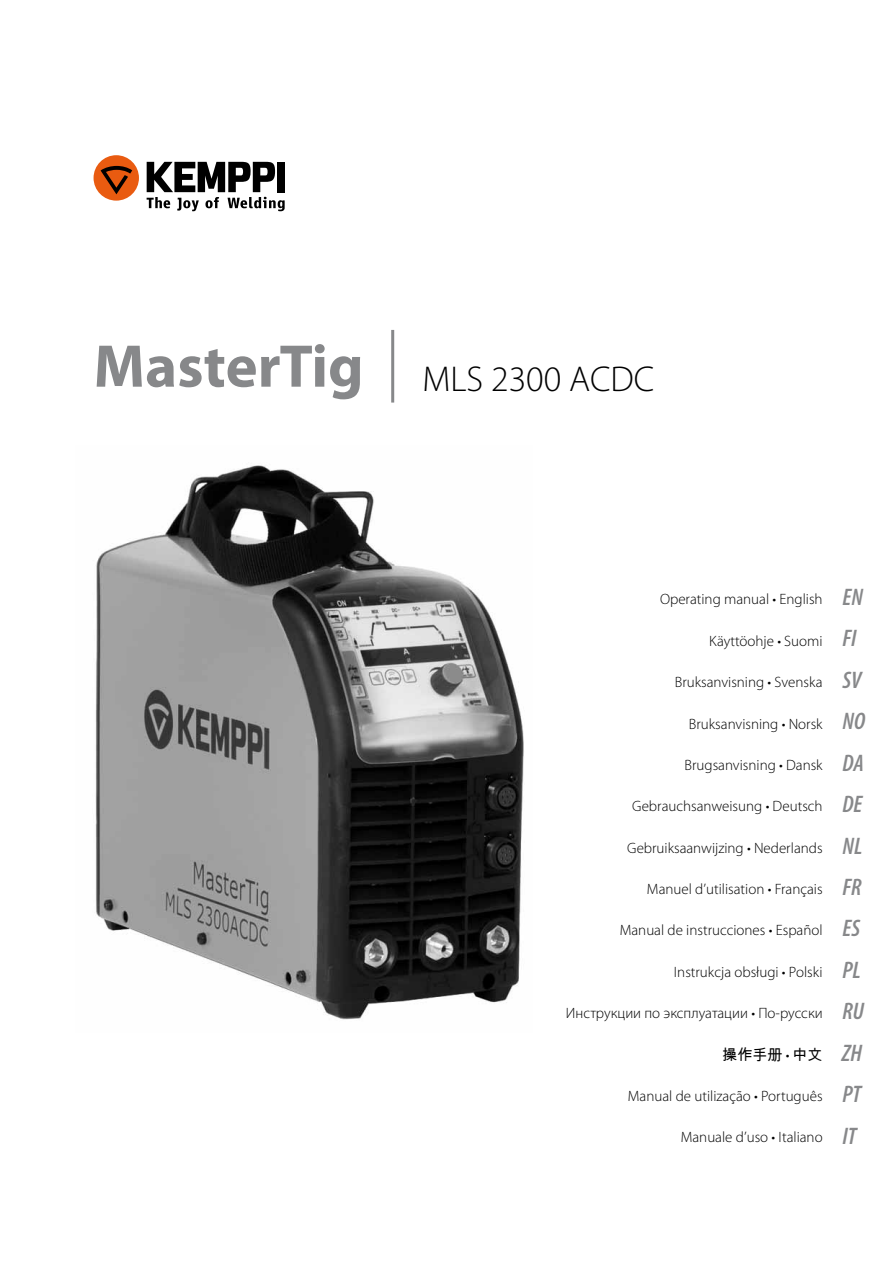
<style>
.page{position:relative;width:893px;height:1263px;background:#fff}
.page>*{position:absolute;margin:0;border:0;box-sizing:border-box;transform-origin:0 0}
.t1{font:300 36px "Myriad Pro";color:#000}
.t2{font:italic 600 condensed 24px/41.4px "Myriad Pro";color:#87888a}
.t3{font:300 15px "Myriad Pro";color:#000}
.t4{font:15px "Arial Unicode MS";color:#000}
.s1{font-weight:700;font-size:60.75px;color:#87888a}
.s2{font-family:"Myriad Pro";font-weight:300}
</style>
<div class="page">
<hr style="left:391px;top:330px;width:3px;height:73px;background:#87888a">
<img style="left:95px;top:465px;width:429px;height:555px">
<div style="left:94px;top:155px;width:45px;height:46px;background:#e95b10;border-radius:50%"></div>
<svg style="left:101px;top:166px;width:31px;height:28px"></svg>
<svg style="left:147px;top:162px;width:138px;height:49px"></svg>
<h1 class="t1" style="left:94px;top:357px;width:562px"><span class="s1">MasterTig</span> MLS 2300 ACDC</h1>
<p class="t3" style="left:660px;top:590px;width:164px">Operating manual • English</p>
<p class="t3" style="left:709px;top:632px;width:115px">Käyttöohje • Suomi</p>
<p class="t3" style="left:675px;top:673px;width:149px">Bruksanvisning • Svenska</p>
<p class="t3" style="left:689px;top:714px;width:135px">Bruksanvisning • Norsk</p>
<p class="t3" style="left:685px;top:756px;width:140px">Brugsanvisning • Dansk</p>
<p class="t3" style="left:632px;top:797px;width:192px">Gebrauchsanweisung • Deutsch</p>
<p class="t3" style="left:627px;top:839px;width:197px">Gebruiksaanwijzing • Nederlands</p>
<p class="t3" style="left:647px;top:880px;width:177px">Manuel d’utilisation • Français</p>
<p class="t3" style="left:620px;top:921px;width:204px">Manual de instrucciones • Español</p>
<p class="t3" style="left:674px;top:963px;width:150px">Instrukcja obsługi • Polski</p>
<p class="t3" style="left:566px;top:1004px;width:258px">Инструкции по эксплуатации • По-русски</p>
<p class="t4" style="left:722px;top:1043px;width:102px">操作手册 <span class="s2">•</span> 中文</p>
<p class="t3" style="left:628px;top:1087px;width:196px">Manual de utilização • Português</p>
<p class="t3" style="left:681px;top:1128px;width:143px">Manuale d’uso • Italiano</p>
<h2 class="t2" style="left:842px;top:576px;width:25px">EN<br>FI<br>SV<br>NO<br>DA<br>DE<br>NL<br>FR<br>ES<br>PL<br>RU<br>ZH</h2>
<h2 class="t2" style="left:842px;top:1073px;width:20px">PT<br>IT</h2>
</div>
